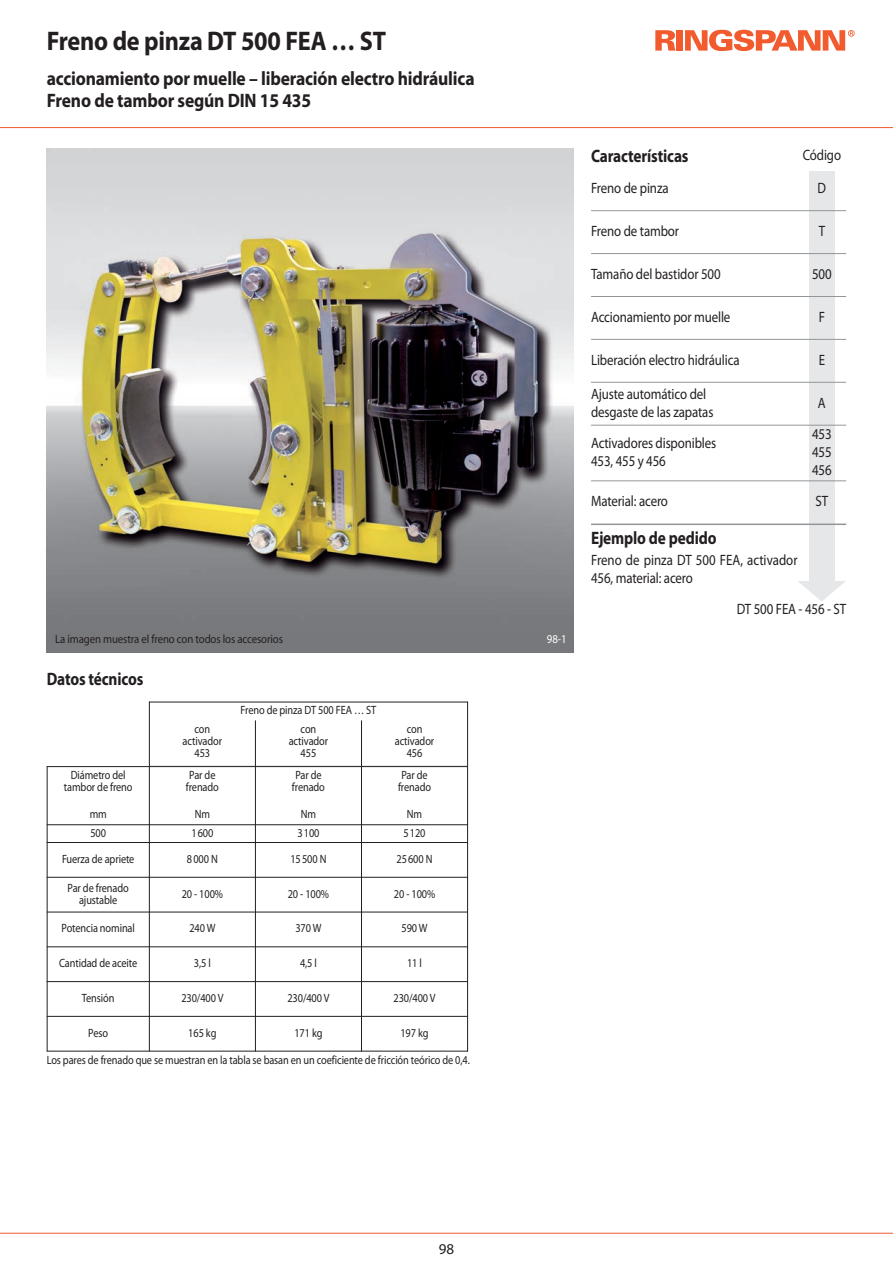
<style>
.page{position:relative;width:893px;height:1263px;background:#fff}
.page>*{position:absolute;margin:0;border:0;box-sizing:border-box;transform-origin:0 0}
.t1{font:700 27px "Myriad Pro";letter-spacing:-.01em;color:#231f20;scale:.9 1}
.t2{font:700 19.5px/22.2px "Myriad Pro";letter-spacing:-.01em;color:#231f20;scale:.9 1}
.t3{font:700 18px "Myriad Pro";letter-spacing:-.01em;color:#231f20;scale:.85 1}
.t4{font:15px/18px "Myriad Pro";letter-spacing:-.01em;color:#231f20;scale:.86 1}
.t5{font:15px "Myriad";color:#231f20}
.t6{font:12px/12px "Myriad Pro";letter-spacing:-.01em;color:#231f20;text-align:center;scale:.86 1}
.t7{font:12px "Myriad";letter-spacing:-.01em;color:#231f20;scale:.9 1}
.t8{font:12px "Myriad";color:#fff;scale:.9 1}
</style>
<div class="page">
<hr style="left:0;top:127px;width:893px;height:1px;background:#f15b2e">
<hr style="left:0;top:1233px;width:893px;height:1px;background:#f15b2e">
<svg style="left:655px;top:30px;width:20px;height:21px"></svg>
<div style="left:677px;top:30px;width:6px;height:21px;background:#f15b2e"></div>
<svg style="left:685px;top:30px;width:170px;height:21px"></svg>
<img style="left:47px;top:149px;width:527px;height:504px">
<div style="left:809px;top:171px;width:25px;height:413px;background:#e6e7e9"></div>
<svg style="left:798px;top:581px;width:47px;height:20px"></svg>
<hr style="left:591px;top:210px;width:255px;height:1px;background:#939598">
<hr style="left:591px;top:253px;width:255px;height:1px;background:#939598">
<hr style="left:591px;top:296px;width:255px;height:1px;background:#939598">
<hr style="left:591px;top:339px;width:255px;height:1px;background:#939598">
<hr style="left:591px;top:382px;width:255px;height:1px;background:#939598">
<hr style="left:591px;top:425px;width:255px;height:1px;background:#939598">
<hr style="left:591px;top:481px;width:255px;height:1px;background:#939598">
<hr style="left:591px;top:523px;width:255px;height:2px;background:#939598">
<hr style="left:149px;top:702px;width:1px;height:64px;background:#231f20">
<hr style="left:255px;top:720px;width:1px;height:46px;background:#231f20">
<hr style="left:361px;top:720px;width:1px;height:46px;background:#231f20">
<hr style="left:467px;top:702px;width:1px;height:64px;background:#231f20">
<hr style="left:149px;top:702px;width:319px;height:1px;background:#231f20">
<hr style="left:47px;top:766px;width:1px;height:285px;background:#231f20">
<hr style="left:149px;top:766px;width:1px;height:285px;background:#231f20">
<hr style="left:255px;top:766px;width:1px;height:285px;background:#231f20">
<hr style="left:361px;top:766px;width:1px;height:285px;background:#231f20">
<hr style="left:467px;top:766px;width:1px;height:285px;background:#231f20">
<hr style="left:47px;top:766px;width:421px;height:1px;background:#231f20">
<hr style="left:47px;top:824px;width:421px;height:1px;background:#231f20">
<hr style="left:47px;top:842px;width:421px;height:1px;background:#231f20">
<hr style="left:47px;top:877px;width:421px;height:1px;background:#231f20">
<hr style="left:47px;top:912px;width:421px;height:1px;background:#231f20">
<hr style="left:47px;top:946px;width:421px;height:1px;background:#231f20">
<hr style="left:47px;top:981px;width:421px;height:1px;background:#231f20">
<hr style="left:47px;top:1016px;width:421px;height:1px;background:#231f20">
<hr style="left:47px;top:1051px;width:421px;height:1px;background:#231f20">
<h1 class="t1" style="left:47px;top:31px;width:378px">Freno de pinza DT 500 FEA … ST</h1>
<h2 class="t2" style="left:47px;top:69px;width:477px">accionamiento por muelle – liberación electro hidráulica<br>Freno de tambor según DIN 15 435</h2>
<p class="t7" style="left:55px;top:634px;width:255px">La imagen muestra el freno con todos los accesorios</p>
<h3 class="t3" style="left:47px;top:673px;width:115px">Datos técnicos</h3>
<p class="t6" style="left:64px;top:770px;width:81px">Diámetro del tambor de freno</p>
<p class="t6" style="left:90px;top:809px;width:21px">mm</p>
<p class="t6" style="left:241px;top:705px;width:160px">Freno de pinza DT 500 FEA … ST</p>
<p class="t6" style="left:183px;top:724px;width:47px">con activador<br>453</p>
<p class="t6" style="left:289px;top:724px;width:47px">con activador<br>455</p>
<p class="t6" style="left:395px;top:724px;width:47px">con activador<br>456</p>
<p class="t6" style="left:186px;top:770px;width:40px;text-align:left">Par de frenado</p>
<p class="t6" style="left:195px;top:809px;width:19px">Nm</p>
<p class="t6" style="left:292px;top:770px;width:40px;text-align:left">Par de frenado</p>
<p class="t6" style="left:301px;top:809px;width:19px">Nm</p>
<p class="t6" style="left:398px;top:770px;width:40px;text-align:left">Par de frenado</p>
<p class="t6" style="left:407px;top:809px;width:19px">Nm</p>
<p class="t6" style="left:90px;top:827px;width:20px">500</p>
<p class="t6" style="left:191px;top:827px;width:27px">1 600</p>
<p class="t6" style="left:297px;top:827px;width:27px">3 100</p>
<p class="t6" style="left:403px;top:827px;width:27px">5 120</p>
<p class="t6" style="left:62px;top:854px;width:86px">Fuerza de apriete</p>
<p class="t6" style="left:187px;top:854px;width:37px">8 000 N</p>
<p class="t6" style="left:290px;top:854px;width:43px">15 500 N</p>
<p class="t6" style="left:397px;top:854px;width:43px">25 600 N</p>
<p class="t6" style="left:68px;top:882px;width:73px">Par de frenado ajustable</p>
<p class="t6" style="left:182px;top:888px;width:50px">20 - 100%</p>
<p class="t6" style="left:288px;top:888px;width:50px">20 - 100%</p>
<p class="t6" style="left:394px;top:888px;width:50px">20 - 100%</p>
<p class="t6" style="left:62px;top:923px;width:87px">Potencia nominal</p>
<p class="t6" style="left:189px;top:923px;width:32px">240 W</p>
<p class="t6" style="left:295px;top:923px;width:32px">370 W</p>
<p class="t6" style="left:402px;top:923px;width:32px">590 W</p>
<p class="t6" style="left:59px;top:958px;width:93px">Cantidad de aceite</p>
<p class="t6" style="left:194px;top:958px;width:21px">3,5 l</p>
<p class="t6" style="left:300px;top:958px;width:21px">4,5 l</p>
<p class="t6" style="left:407px;top:958px;width:19px">11 l</p>
<p class="t6" style="left:82px;top:993px;width:39px">Tensión</p>
<p class="t6" style="left:181px;top:993px;width:50px">230/400 V</p>
<p class="t6" style="left:287px;top:993px;width:50px">230/400 V</p>
<p class="t6" style="left:393px;top:993px;width:50px">230/400 V</p>
<p class="t6" style="left:88px;top:1028px;width:25px">Peso</p>
<p class="t6" style="left:188px;top:1028px;width:34px">165 kg</p>
<p class="t6" style="left:294px;top:1028px;width:34px">171 kg</p>
<p class="t6" style="left:400px;top:1028px;width:34px">197 kg</p>
<p class="t6" style="left:47px;top:1054px;width:493px">Los pares de frenado que se muestran en la tabla se basan en un coeficiente de fricción teórico de 0,4.</p>
<p class="t5" style="left:439px;top:1243px;width:17px">98</p>
<p class="t8" style="left:547px;top:634px;width:23px">98-1</p>
<h3 class="t3" style="left:591px;top:150px;width:116px">Características</h3>
<p class="t4" style="left:803px;top:147px;width:46px">Código</p>
<p class="t4" style="left:591px;top:180px;width:92px">Freno de pinza</p>
<p class="t4" style="left:818px;top:180px;width:11px">D</p>
<p class="t4" style="left:591px;top:223px;width:104px">Freno de tambor</p>
<p class="t4" style="left:819px;top:223px;width:9px">T</p>
<p class="t4" style="left:591px;top:266px;width:152px">Tamaño del bastidor 500</p>
<p class="t4" style="left:812px;top:266px;width:24px">500</p>
<p class="t4" style="left:591px;top:309px;width:164px">Accionamiento por muelle</p>
<p class="t4" style="left:819px;top:309px;width:9px">F</p>
<p class="t4" style="left:591px;top:352px;width:174px">Liberación electro hidráulica</p>
<p class="t4" style="left:819px;top:352px;width:9px">E</p>
<p class="t4" style="left:591px;top:386px;width:144px">Ajuste automático del desgaste de las zapatas</p>
<p class="t4" style="left:818px;top:395px;width:11px">A</p>
<p class="t4" style="left:591px;top:435px;width:147px">Activadores disponibles<br>453, 455 y 456</p>
<p class="t4" style="left:812px;top:426px;width:24px;text-align:justify">453<br>455<br>456</p>
<p class="t4" style="left:591px;top:493px;width:91px">Material: acero</p>
<p class="t4" style="left:816px;top:493px;width:16px">ST</p>
<h3 class="t3" style="left:591px;top:531px;width:149px">Ejemplo de pedido</h3>
<p class="t4" style="left:591px;top:553px;width:242px;line-height:17.2px">Freno de pinza DT 500 FEA, activador<br>456, material: acero</p>
<p class="t4" style="left:737px;top:601px;width:129px">DT 500 FEA - 456 - ST</p>
</div>
